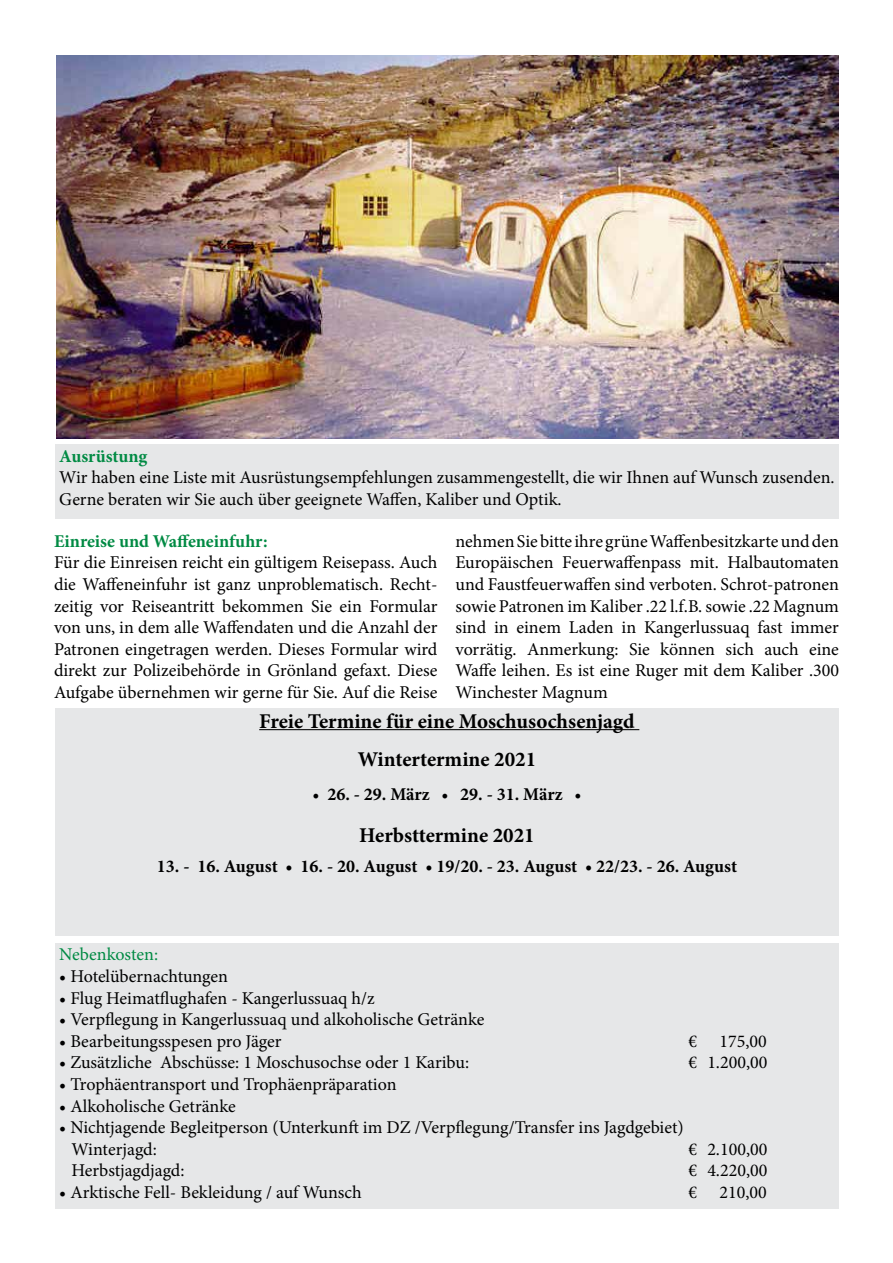
<style>
.page{position:relative;width:893px;height:1263px;background:#fff}
.page>*{position:absolute;margin:0;border:0;box-sizing:border-box;transform-origin:0 0}
.t1{font:700 21px/38px "Minion Pro";color:#000;text-align:center}
.t2{font:18px/21.6px "Minion Pro";color:#000}
.t3{font:700 18px "Minion Pro";color:#000}
.t4{font:700 18px "Minion Pro";color:#008a43}
.t5{font:18px "Minion Pro";color:#008a43}
.s1{font-weight:400}
</style>
<div class="page">
<img style="left:57px;top:56px;width:781px;height:382px">
<div style="left:55px;top:444px;width:784px;height:75px;background:#e6e7e8"></div>
<div style="left:55px;top:708px;width:784px;height:227px;background:#e6e7e8"></div>
<hr style="left:259px;top:729px;width:380px;height:1px;background:#000">
<div style="left:55px;top:943px;width:784px;height:266px;background:#e6e7e8"></div>
<p class="t4" style="left:59px;top:443px;width:89px">Ausrüstung</p>
<p class="t2" style="left:59px;top:467px;width:777px">Wir haben eine Liste mit Ausrüstungsempfehlungen zusammengestellt, die wir Ihnen auf Wunsch zusenden.<br>Gerne beraten wir Sie auch über geeignete Waffen, Kaliber und Optik.</p>
<p class="t4" style="left:54px;top:528px;width:215px">Einreise und Waffeneinfuhr:</p>
<p class="t2" style="left:54px;top:552px;width:385px;text-align:justify">Für die Einreisen reicht ein gültigem Reisepass. Auch die Waffeneinfuhr ist ganz unproblematisch. Recht&shy;zeitig vor Reiseantritt bekommen Sie ein Formular von uns, in dem alle Waffendaten und die Anzahl der Patronen eingetragen werden. Dieses Formular wird direkt zur Polizeibehörde in Grönland gefaxt. Diese Aufgabe übernehmen wir gerne für Sie. Auf die Reise</p>
<p class="t2" style="left:455px;top:530px;width:385px;text-align:justify">nehmen Sie bitte ihre grüne Waffenbesitzkarte und den Europäischen Feuerwaffenpass mit. Halbautomaten und Faustfeuerwaffen sind verboten. Schrot-patronen sowie Patronen im Kaliber .22 l.f.B. sowie .22 Magnum sind in einem Laden in Kangerlussuaq fast immer vorrätig. Anmerkung: Sie können sich auch eine Waffe leihen. Es ist eine Ruger mit dem Kaliber .300<br>Winchester Magnum</p>
<p class="t1" style="left:259px;top:702px;width:377px">Freie Termine für eine Moschusochsenjagd<br>Wintertermine 2021</p>
<p class="t3" style="left:313px;top:781px;width:270px"><span class="s1">•</span> 26. - 29. März <span class="s1">•</span> 29. - 31. März <span class="s1">•</span></p>
<p class="t1" style="left:359px;top:816px;width:177px">Herbsttermine 2021</p>
<p class="t3" style="left:157px;top:854px;width:582px">13. - 16. August • 16. - 20. August • 19/20. - 23. August • 22/23. - 26. August</p>
<p class="t5" style="left:59px;top:942px;width:100px">Nebenkosten:</p>
<p class="t2" style="left:59px;top:965px;width:170px">• Hotelübernachtungen</p>
<p class="t2" style="left:59px;top:987px;width:317px">• Flug Heimatflughafen - Kangerlussuaq h/z</p>
<p class="t2" style="left:59px;top:1009px;width:427px">• Verpflegung in Kangerlussuaq und alkoholische Getränke</p>
<p class="t2" style="left:59px;top:1030px;width:224px">• Bearbeitungsspesen pro Jäger</p>
<p class="t2" style="left:688px;top:1030px;width:80px">€ 175,00</p>
<p class="t2" style="left:59px;top:1052px;width:411px">• Zusätzliche Abschüsse: 1 Moschusochse oder 1 Karibu:</p>
<p class="t2" style="left:688px;top:1052px;width:80px">€ 1.200,00</p>
<p class="t2" style="left:59px;top:1073px;width:339px">• Trophäentransport und Trophäenpräparation</p>
<p class="t2" style="left:59px;top:1095px;width:178px">• Alkoholische Getränke</p>
<p class="t2" style="left:72px;top:1117px;width:614px;text-indent:-12px">• Nichtjagende Begleitperson (Unterkunft im DZ /Verpflegung/Transfer ins Jagdgebiet)<br>Winterjagd:</p>
<p class="t2" style="left:688px;top:1138px;width:80px">€ 2.100,00</p>
<p class="t2" style="left:72px;top:1160px;width:115px">Herbstjagdjagd:</p>
<p class="t2" style="left:688px;top:1160px;width:80px">€ 4.220,00</p>
<p class="t2" style="left:59px;top:1181px;width:304px">• Arktische Fell- Bekleidung / auf Wunsch</p>
<p class="t2" style="left:688px;top:1181px;width:80px">€ 210,00</p>
</div>
